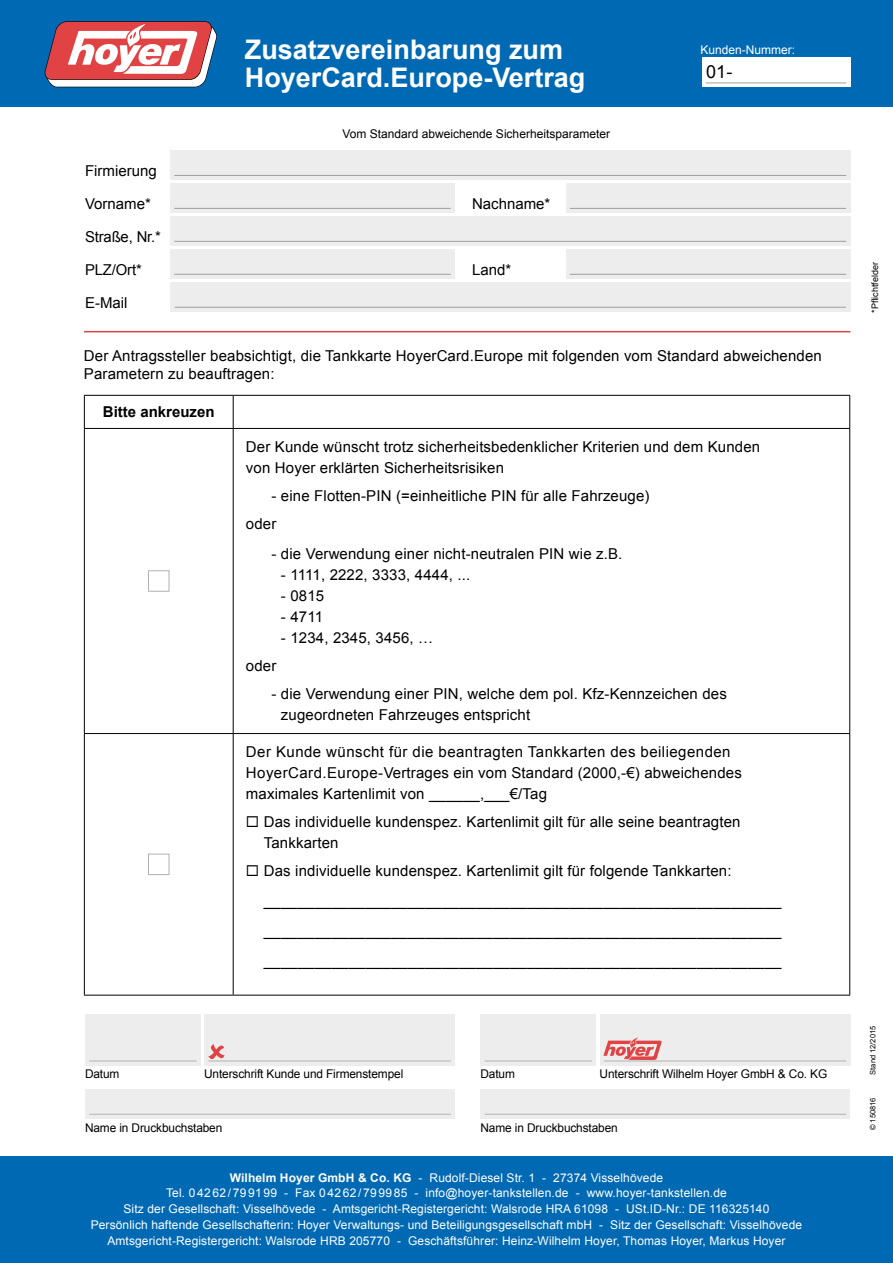
<style>
.page{position:relative;width:893px;height:1263px;background:#fff}
.page>*{position:absolute;margin:0;border:0;box-sizing:border-box;transform-origin:0 0}
.t1{font:700 27px/28.5px "Arial";color:#fff}
.t2{font:18px "Arial";color:#000}
.t3{font:15px/21px "Arial";letter-spacing:.01em;color:#000}
.t4{font:15px/21px "Arial";letter-spacing:.03em;color:#000}
.t5{font:15px/33px "Arial";letter-spacing:-.01em;color:#000}
.t6{font:700 15px "Arial";color:#000}
.t7{font:12px/15.8px "Arial";letter-spacing:.01em;color:#fff;text-align:center}
.t8{font:12px "Arial";letter-spacing:-.01em;color:#000}
.t9{font:9px "Arial";color:#000}
.t10{font:7.5px "Arial";color:#000}
.s1{font-weight:700}
</style>
<div class="page">
<div style="left:0;top:0;width:893px;height:106px;background:#0069b4"></div>
<svg style="left:45px;top:21px;width:172px;height:66px;background:#d58e94"></svg>
<div style="left:0;top:1157px;width:893px;height:106px;background:#0069b4"></div>
<div style="left:85px;top:1014px;width:116px;height:51px;background:#ededed"></div>
<div style="left:204px;top:1014px;width:251px;height:51px;background:#ededed"></div>
<hr style="left:89px;top:1060px;width:108px;height:1px;background:#b3b2b2">
<hr style="left:208px;top:1060px;width:243px;height:1px;background:#b3b2b2">
<div style="left:480px;top:1014px;width:116px;height:51px;background:#ededed"></div>
<div style="left:600px;top:1014px;width:250px;height:51px;background:#ededed"></div>
<hr style="left:485px;top:1060px;width:107px;height:1px;background:#b3b2b2">
<hr style="left:604px;top:1060px;width:242px;height:1px;background:#b3b2b2">
<div style="left:85px;top:1089px;width:370px;height:29px;background:#ededed"></div>
<hr style="left:89px;top:1114px;width:362px;height:1px;background:#b3b2b2">
<div style="left:480px;top:1089px;width:370px;height:29px;background:#ededed"></div>
<hr style="left:485px;top:1114px;width:361px;height:1px;background:#b3b2b2">
<svg style="left:208px;top:1044px;width:17px;height:15px"></svg>
<div style="left:702px;top:57px;width:148px;height:30px;background:#fff"></div>
<hr style="left:706px;top:83px;width:140px;height:1px;background:#9d9d9c">
<div style="left:170px;top:150px;width:680px;height:30px;background:#ededed"></div>
<div style="left:170px;top:183px;width:285px;height:30px;background:#ededed"></div>
<div style="left:566px;top:183px;width:284px;height:30px;background:#ededed"></div>
<div style="left:170px;top:216px;width:680px;height:30px;background:#ededed"></div>
<div style="left:170px;top:249px;width:285px;height:30px;background:#ededed"></div>
<hr style="left:174px;top:175px;width:672px;height:1px;background:#9d9d9c">
<hr style="left:174px;top:208px;width:277px;height:1px;background:#9d9d9c">
<hr style="left:570px;top:208px;width:276px;height:1px;background:#9d9d9c">
<hr style="left:174px;top:241px;width:672px;height:1px;background:#9d9d9c">
<hr style="left:174px;top:274px;width:277px;height:1px;background:#9d9d9c">
<div style="left:170px;top:282px;width:680px;height:29px;background:#ededed"></div>
<hr style="left:175px;top:307px;width:671px;height:1px;background:#9d9d9c">
<div style="left:566px;top:249px;width:284px;height:30px;background:#ededed"></div>
<hr style="left:570px;top:274px;width:276px;height:1px;background:#9d9d9c">
<svg style="left:603px;top:1037px;width:59px;height:23px"></svg>
<hr style="left:84px;top:331px;width:766px;height:1px;background:#e14243">
<hr style="left:84px;top:395px;width:149px;height:1px;background:#000">
<hr style="left:84px;top:396px;width:1px;height:32px;background:#000">
<hr style="left:233px;top:395px;width:617px;height:1px;background:#000">
<hr style="left:233px;top:396px;width:1px;height:32px;background:#000">
<hr style="left:849px;top:396px;width:1px;height:32px;background:#000">
<hr style="left:84px;top:428px;width:149px;height:1px;background:#000">
<hr style="left:84px;top:429px;width:1px;height:304px;background:#000">
<hr style="left:233px;top:428px;width:617px;height:1px;background:#000">
<hr style="left:233px;top:429px;width:1px;height:304px;background:#000">
<hr style="left:849px;top:429px;width:1px;height:304px;background:#000">
<hr style="left:84px;top:733px;width:149px;height:1px;background:#000">
<hr style="left:84px;top:734px;width:1px;height:261px;background:#000">
<hr style="left:233px;top:733px;width:617px;height:1px;background:#000">
<hr style="left:233px;top:734px;width:1px;height:261px;background:#000">
<hr style="left:849px;top:734px;width:1px;height:261px;background:#000">
<hr style="left:84px;top:995px;width:149px;height:1px;background:#000">
<hr style="left:233px;top:995px;width:617px;height:1px;background:#000">
<div style="left:148px;top:570px;width:21px;height:22px;background:#fff;border:1px solid #b3b2b2"></div>
<div style="left:148px;top:854px;width:21px;height:21px;background:#fff;border:1px solid #b3b2b2"></div>
<p class="t3" style="left:85px;top:154px;width:73px;line-height:33px">Firmierung<br>Vorname*</p>
<p class="t5" style="left:85px;top:220px;width:77px">Straße, Nr.*<br>PLZ/Ort*</p>
<p class="t3" style="left:85px;top:292px;width:44px">E-Mail</p>
<h1 class="t1" style="left:245px;top:36px;width:342px">Zusatzvereinbarung zum<br>HoyerCard.Europe-Vertrag</h1>
<p class="t8" style="left:343px;top:126px;width:269px">Vom Standard abweichende Sicherheitsparameter</p>
<p class="t3" style="left:472px;top:193px;width:80px">Nachname*</p>
<p class="t3" style="left:472px;top:259px;width:41px">Land*</p>
<p class="t7" style="left:701px;top:42px;width:96px">Kunden-Nummer:</p>
<p class="t2" style="left:706px;top:60px;width:28px">01-</p>
<p class="t3" style="left:84px;top:347px;width:739px;line-height:18px">Der Antragssteller beabsichtigt, die Tankkarte HoyerCard.Europe mit folgenden vom Standard abweichenden<br>Parametern zu beauftragen:</p>
<p class="t6" style="left:103px;top:402px;width:113px">Bitte ankreuzen</p>
<p class="t3" style="left:246px;top:436px;width:516px">Der Kunde wünscht trotz sicherheitsbedenklicher Kriterien und dem Kunden von Hoyer erklärten Sicherheitsrisiken</p>
<p class="t3" style="left:246px;top:482px;width:405px;line-height:28px;text-indent:26px">- eine Flotten-PIN (=einheitliche PIN für alle Fahrzeuge) oder</p>
<p class="t3" style="left:271px;top:543px;width:352px">- die Verwendung einer nicht-neutralen PIN wie z.B.</p>
<p class="t3" style="left:281px;top:564px;width:191px">- 1111, 2222, 3333, 4444, ...</p>
<p class="t3" style="left:281px;top:585px;width:45px">- 0815</p>
<p class="t3" style="left:281px;top:606px;width:44px">- 4711</p>
<p class="t3" style="left:281px;top:627px;width:154px">- 1234, 2345, 3456, …</p>
<p class="t3" style="left:246px;top:655px;width:32px">oder</p>
<p class="t3" style="left:281px;top:683px;width:447px;text-indent:-9px">- die Verwendung einer PIN, welche dem pol. Kfz-Kennzeichen des zugeordneten Fahrzeuges entspricht</p>
<p class="t4" style="left:246px;top:742px;width:497px">Der Kunde wünscht für die beantragten Tankkarten des beiliegenden<br>HoyerCard.Europe-Vertrages ein vom Standard (2000,-€) abweichendes maximales Kartenlimit von ______,___€/Tag</p>
<p class="t3" style="left:264px;top:812px;width:478px;text-indent:-18px">◻ Das individuelle kundenspez. Kartenlimit gilt für alle seine beantragten<br>Tankkarten</p>
<p class="t3" style="left:264px;top:856px;width:519px;line-height:30px;text-indent:-18px">◻ Das individuelle kundenspez. Kartenlimit gilt für folgende Tankkarten: _____________________________________________________________ _____________________________________________________________ _____________________________________________________________</p>
<p class="t8" style="left:85px;top:1066px;width:36px">Datum</p>
<p class="t8" style="left:204px;top:1066px;width:201px">Unterschrift Kunde und Firmenstempel</p>
<p class="t8" style="left:480px;top:1066px;width:36px">Datum</p>
<p class="t8" style="left:600px;top:1066px;width:229px">Unterschrift Wilhelm Hoyer GmbH &amp; Co. KG</p>
<p class="t8" style="left:85px;top:1119px;width:139px">Name in Druckbuchstaben</p>
<p class="t8" style="left:480px;top:1119px;width:139px">Name in Druckbuchstaben</p>
<p class="t7" style="left:91px;top:1170px;width:713px"><span class="s1">Wilhelm Hoyer GmbH &amp; Co. KG</span> - Rudolf-Diesel Str. 1 - 27374 Visselhövede<br>Tel. 0 42 62 / 79 91 99 - Fax 0 42 62 / 79 99 85 - info@hoyer-tankstellen.de - www.hoyer-tankstellen.de<br>Sitz der Gesellschaft: Visselhövede - Amtsgericht-Registergericht: Walsrode HRA 61098 - USt.ID-Nr.: DE 116325140<br>Persönlich haftende Gesellschafterin: Hoyer Verwaltungs- und Beteiligungsgesellschaft mbH - Sitz der Gesellschaft: Visselhövede Amtsgericht-Registergericht: Walsrode HRB 205770 - Geschäftsführer: Heinz-Wilhelm Hoyer, Thomas Hoyer, Markus Hoyer</p>
<p class="t9" style="left:869px;top:313px;width:52px;rotate:-90deg">*Pflichtfelder</p>
<p class="t10" style="left:868px;top:1075px;width:50px;rotate:-90deg">Stand 12/2015</p>
<p class="t10" style="left:868px;top:1130px;width:34px;rotate:-90deg">© 150816</p>
</div>
